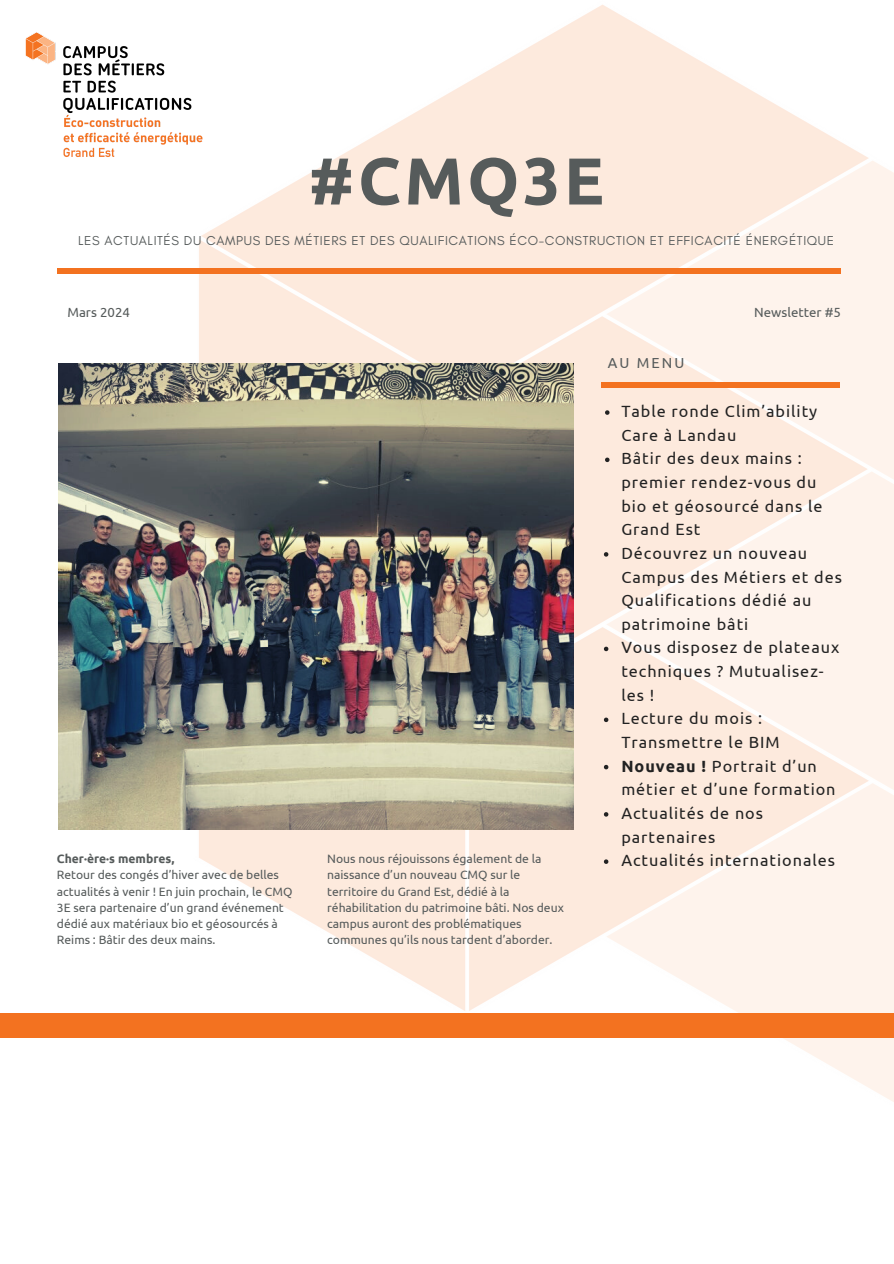
<style>
.page{position:relative;width:894px;height:1264px;background:#fff}
.page>*{position:absolute;margin:0;border:0;box-sizing:border-box;transform-origin:0 0}
.t1{font:700 66.15px "Ubuntu";letter-spacing:.05em;color:#565b5b}
.t2{font:16.2px/23.7px "Ubuntu";letter-spacing:.06em;color:#222}
.t3{font:14.55px "Ubuntu";letter-spacing:.14em;color:#565b5b}
.t4{font:13.2px "Glacial Indifference";letter-spacing:.05em;color:#565b5b}
.t5{font:13.2px "Ubuntu";color:#565b5b}
.t6{font:12.15px/16.2px "Ubuntu";color:#565b5b}
.t7{font:700 12.15px "Ubuntu";color:#565b5b}
.s1{font-weight:700}
</style>
<div class="page">
<img style="left:194px;top:4px;width:699px;height:1098px">
<img style="left:58px;top:363px;width:515px;height:466px">
<div style="left:57px;top:268px;width:783px;height:6px;background:#f37220"></div>
<div style="left:0;top:1012px;width:893px;height:25px;background:#f37220"></div>
<div style="left:601px;top:382px;width:238px;height:6px;background:#f37220"></div>
<img style="left:25px;top:4px;width:250px;height:204px">
<svg style="left:605px;top:410px;width:4px;height:5px"></svg>
<svg style="left:605px;top:457px;width:4px;height:5px"></svg>
<svg style="left:603px;top:552px;width:5px;height:4px"></svg>
<svg style="left:603px;top:646px;width:5px;height:5px"></svg>
<svg style="left:603px;top:717px;width:5px;height:5px"></svg>
<svg style="left:603px;top:764px;width:5px;height:5px"></svg>
<svg style="left:603px;top:812px;width:5px;height:4px"></svg>
<svg style="left:603px;top:859px;width:5px;height:4px"></svg>
<p class="t1" style="left:308px;top:143px;width:297px">#CMQ3E</p>
<h3 class="t4" style="left:78px;top:232px;width:757px">LES ACTUALITÉS DU CAMPUS DES MÉTIERS ET DES QUALIFICATIONS ÉCO-CONSTRUCTION ET EFFICACITÉ ÉNERGÉTIQUE</h3>
<p class="t5" style="left:67px;top:305px;width:64px">Mars 2024</p>
<p class="t5" style="left:754px;top:305px;width:88px">Newsletter #5</p>
<p class="t7" style="left:57px;top:851px;width:119px">Cher·ère·s membres,</p>
<p class="t6" style="left:57px;top:866px;width:237px">Retour des congés d’hiver avec de belles actualités à venir ! En juin prochain, le CMQ 3E sera partenaire d’un grand événement dédié aux matériaux bio et géosourcés à Reims : Bâtir des deux mains.</p>
<p class="t6" style="left:327px;top:850px;width:238px">Nous nous réjouissons également de la naissance d’un nouveau CMQ sur le territoire du Grand Est, dédié à la réhabilitation du patrimoine bâti. Nos deux campus auront des problématiques communes qu’ils nous tardent d’aborder.</p>
<p class="t3" style="left:607px;top:354px;width:78px">AU MENU</p>
<p class="t2" style="left:621px;top:399px;width:197px">Table ronde Clim’ability<br>Care à Landau</p>
<p class="t2" style="left:621px;top:446px;width:203px">Bâtir des deux mains : premier rendez-vous du bio et géosourcé dans le<br>Grand Est</p>
<p class="t2" style="left:621px;top:541px;width:222px">Découvrez un nouveau<br>Campus des Métiers et des<br>Qualifications dédié au patrimoine bâti</p>
<h1 class="t2" style="left:621px;top:635px;width:219px">Vous disposez de plateaux techniques ? Mutualisez&shy;les !</h1>
<h3 class="t2" style="left:621px;top:706px;width:160px">Lecture du mois :<br>Transmettre le BIM</h3>
<h4 class="t2" style="left:621px;top:753px;width:216px"><span class="s1">Nouveau !</span> Portrait d’un métier et d’une formation</h4>
<h4 class="t2" style="left:621px;top:801px;width:143px">Actualités de nos partenaires</h4>
<p class="t2" style="left:621px;top:848px;width:215px">Actualités internationales</p>
</div>
